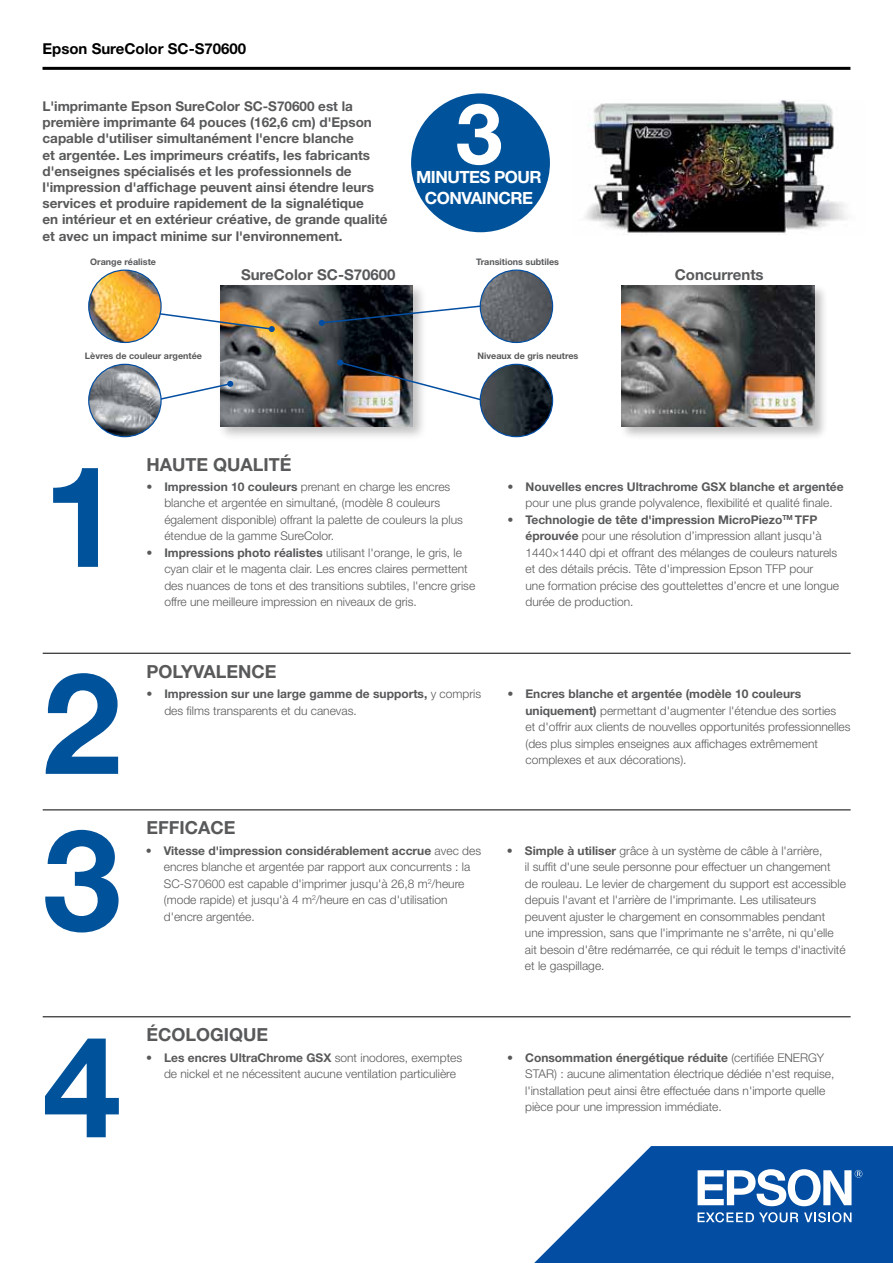
<style>
.page{position:relative;width:893px;height:1263px;background:#fff}
.page>*{position:absolute;margin:0;border:0;box-sizing:border-box;transform-origin:0 0}
.t1{font:700 141px/207px "Helvetica Neue LT";color:#00539b}
.t2{font:700 84.3px "Helvetica Neue LT";color:#fff}
.t3{font:700 18px "Helvetica Neue LT";color:#58595b}
.t4{font:700 16.8px "Helvetica Neue LT";letter-spacing:-.03em;color:#fff}
.t5{font:700 15px "Helvetica Neue LT";color:#58595b}
.t6{font:700 15px "Helvetica Neue LT";color:#000}
.t7{font:700 13.5px/16.2px "Helvetica Neue LT";color:#58595b}
.t8{font:300 12px/16.5px "Helvetica Neue LT Std";color:#58595b}
.t9{font:700 12px "Helvetica Neue LT";color:#58595b}
.t10{font:700 9px "Helvetica Neue LT";color:#58595b}
.s1{font-family:"Helvetica Neue LT";font-weight:400}
.s2{font-family:"Helvetica Neue LT";font-weight:700}
.s3{font-weight:400}
.s4{font-family:"Helvetica Neue LT Std";font-weight:300}
</style>
<div class="page">
<hr style="left:43px;top:67px;width:807px;height:3px;background:#000">
<div style="left:411px;top:93px;width:139px;height:139px;background:#00539b;border-radius:50%"></div>
<hr style="left:43px;top:653px;width:808px;height:1px;background:#000">
<hr style="left:43px;top:809px;width:808px;height:1px;background:#000">
<hr style="left:43px;top:1016px;width:808px;height:1px;background:#000">
<svg style="left:534px;top:1146px;width:359px;height:117px;fill:#034ea2"></svg>
<svg style="left:698px;top:1212px;width:100px;height:10px"></svg>
<svg style="left:804px;top:1212px;width:47px;height:10px"></svg>
<svg style="left:698px;top:1169px;width:164px;height:37px"></svg>
<div style="left:619px;top:283px;width:210px;height:158px;background:#000;opacity:.25"></div>
<img style="left:622px;top:285px;width:193px;height:141px">
<div style="left:217px;top:282px;width:211px;height:159px;background:#000;opacity:.25"></div>
<img style="left:220px;top:285px;width:193px;height:141px">
<svg style="left:153px;top:311px;width:122px;height:21px"></svg>
<svg style="left:318px;top:303px;width:168px;height:23px"></svg>
<svg style="left:155px;top:380px;width:79px;height:22px"></svg>
<img style="left:337px;top:359px;width:152px;height:44px">
<img style="left:89px;top:364px;width:72px;height:73px;border-radius:36px">
<div style="left:88px;top:364px;width:74px;height:73px;border:1px solid #034ea2;border-radius:50%"></div>
<img style="left:480px;top:364px;width:73px;height:73px;border-radius:36px">
<div style="left:480px;top:364px;width:73px;height:73px;border:1px solid #034ea2;border-radius:50%"></div>
<img style="left:89px;top:270px;width:72px;height:72px;border-radius:36px">
<div style="left:88px;top:270px;width:74px;height:73px;border:1px solid #034ea2;border-radius:50%"></div>
<img style="left:480px;top:270px;width:73px;height:72px;border-radius:36px">
<div style="left:480px;top:270px;width:73px;height:73px;border:1px solid #034ea2;border-radius:50%"></div>
<img style="left:585px;top:100px;width:262px;height:135px">
<p class="t6" style="left:43px;top:40px;width:205px">Epson SureColor SC-S70600</p>
<p class="t7" style="left:43px;top:98px;width:346px">L'imprimante Epson SureColor SC-S70600 est la première imprimante 64 pouces (162,6 cm) d'Epson capable d'utiliser simultanément l'encre blanche<br>et argentée. Les imprimeurs créatifs, les fabricants d'enseignes spécialisés et les professionnels de l'impression d'affichage peuvent ainsi étendre leurs services et produire rapidement de la signalétique<br>en intérieur et en extérieur créative, de grande qualité et avec un impact minime sur l'environnement.</p>
<p class="t5" style="left:241px;top:265px;width:156px">SureColor SC-S70600</p>
<p class="t5" style="left:675px;top:265px;width:90px">Concurrents</p>
<h2 class="t2" style="left:456px;top:82px;width:48px">3</h2>
<h3 class="t4" style="left:425px;top:187px;width:108px">convaincre</h3>
<h3 class="t4" style="left:416px;top:167px;width:127px">minutes pour</h3>
<p class="t10" style="left:90px;top:256px;width:67px">Orange réaliste</p>
<p class="t10" style="left:476px;top:256px;width:84px">Transitions subtiles</p>
<p class="t10" style="left:85px;top:350px;width:119px">Lèvres de couleur argentée</p>
<p class="t10" style="left:478px;top:350px;width:102px">Niveaux de gris neutres</p>
<h1 class="t1" style="left:43px;top:410px;width:80px">1<br>2</h1>
<h1 class="t1" style="left:43px;top:774px;width:80px">3<br>4</h1>
<h3 class="t3" style="left:146px;top:453px;width:27px">HAUT</h3>
<h3 class="t3" style="left:196px;top:453px;width:96px">E QUALITÉ</h3>
<p class="t8" style="left:164px;top:478px;width:300px;text-indent:-18px"><span class="s1">•</span> <span class="s2">I mpression 10 couleurs</span> prenant en charge les encres blanche et argentée en simultané, (modèle 8 couleurs également disponible) offrant la palette de couleurs la plus étendue de la gamme SureColor.</p>
<p class="t8" style="left:164px;top:544px;width:312px;text-indent:-18px"><span class="s1">•</span> <span class="s2">Impressions photo réalistes</span> utilisant l'orange, le gris, le cyan clair et le magenta clair. Les encres claires permettent des nuances de tons et des transitions subtiles, l'encre grise offre une meilleure impression en niveaux de gris.</p>
<h3 class="t3" style="left:146px;top:660px;width:132px">POLYVALENCE</h3>
<p class="t9" style="left:146px;top:686px;width:336px"><span class="s3">•</span> I mpression sur une large gamme de supports, <span class="s4">y compris</span></p>
<p class="t8" style="left:164px;top:702px;width:194px">des films transparents et du canevas.</p>
<h3 class="t3" style="left:146px;top:817px;width:90px">EFFICACE</h3>
<p class="t9" style="left:146px;top:843px;width:337px"><span class="s3">•</span> Vitesse d'impression considérablement accrue <span class="s4">avec des</span></p>
<p class="t8" style="left:164px;top:858px;width:308px">encres blanche et argentée par rapport aux concurrents : la SC-S70600 est capable d'imprimer jusqu'à 26,8 m<sup>2</sup>/heure (mode rapide) et jusqu'à 4 m<sup>2</sup>/heure en cas d'utilisation d'encre argentée.</p>
<h3 class="t3" style="left:146px;top:1023px;width:121px">Écologique</h3>
<p class="t9" style="left:146px;top:1050px;width:318px"><span class="s3">•</span> Les encres UltraChrome GSX <span class="s4">sont inodores, exemptes</span></p>
<p class="t8" style="left:164px;top:1065px;width:294px">de nickel et ne nécessitent aucune ventilation particulière</p>
<p class="t9" style="left:507px;top:479px;width:338px"><span class="s3">•</span> Nouvelles encres Ultrachrome GSX blanche et argentée</p>
<p class="t8" style="left:525px;top:495px;width:309px">pour une plus grande polyvalence, flexibilité et qualité finale.</p>
<p class="t9" style="left:507px;top:512px;width:310px"><span class="s3">•</span> Technologie de tête d'impression MicroPiezo<sup>TM</sup> TFP</p>
<p class="t8" style="left:525px;top:528px;width:315px"><span class="s2">éprouvée</span> pour une résolution d’impression allant jusqu'à 1440×1440 dpi et offrant des mélanges de couleurs naturels et des détails précis. Tête d'impression Epson TFP pour<br>une formation précise des gouttelettes d’encre et une longue durée de production.</p>
<p class="t9" style="left:507px;top:686px;width:295px"><span class="s3">•</span> Encres blanche et argentée (modèle 10 couleurs</p>
<p class="t8" style="left:525px;top:702px;width:327px"><span class="s2">uniquement)</span> permettant d'augmenter l'étendue des sorties<br>et d'offrir aux clients de nouvelles opportunités professionnelles (des plus simples enseignes aux affichages extrêmement complexes et aux décorations).</p>
<p class="t8" style="left:525px;top:842px;width:322px;text-indent:-18px"><span class="s1">•</span> <span class="s2">Simple à utiliser</span> grâce à un système de câble à l'arrière,<br>il suffit d'une seule personne pour effectuer un changement de rouleau. Le levier de chargement du support est accessible depuis l'avant et l'arrière de l'imprimante. Les utilisateurs peuvent ajuster le chargement en consommables pendant une impression, sans que l'imprimante ne s'arrête, ni qu'elle ait besoin d'être redémarrée, ce qui réduit le temps d'inactivité et le gaspillage.</p>
<p class="t9" style="left:507px;top:1050px;width:319px">• Consommation énergétique réduite <span class="s4">(certifiée ENERGY</span></p>
<p class="t8" style="left:525px;top:1065px;width:311px">STAR) : aucune alimentation électrique dédiée n'est requise, l'installation peut ainsi être effectuée dans n'importe quelle pièce pour une impression immédiate.</p>
</div>
